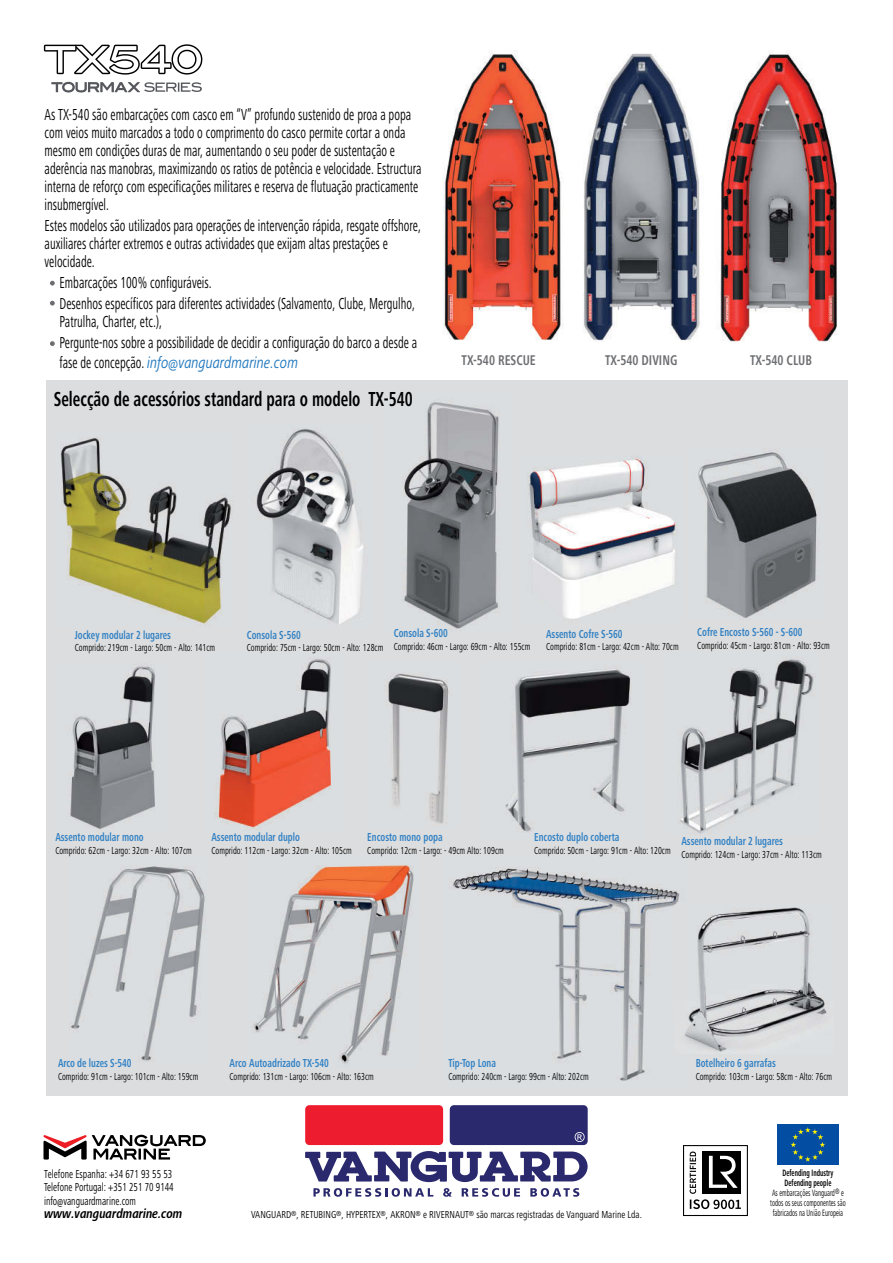
<style>
.page{position:relative;width:893px;height:1263px;background:#fff}
.page>*{position:absolute;margin:0;border:0;box-sizing:border-box;transform-origin:0 0}
.t1{font:700 condensed 21px "Frutiger Next LT";color:#000;scale:.78 1}
.t2{font:condensed 16.5px/18px "Frutiger Next LT";color:#000;scale:.75 1}
.t3{font:700 condensed 14.55px "Frutiger Next LT";color:#6d6e71;scale:.85 1}
.t4{font:italic 700 13.5px "Frutiger Next LT";color:#000;scale:.8 1}
.t5{font:700 condensed 12px "Frutiger Next LT";color:#3181c4;scale:.8 1}
.t6{font:condensed 12px/13.5px "Frutiger Next LT";color:#000;text-align:justify;scale:.8 1}
.t7{font:condensed 10.5px "Frutiger Next LT";color:#000;scale:.8 1}
.t8{font:condensed 10.5px "Frutiger Next LT";color:#000;scale:.9 1}
.t9{font:condensed 9.45px/10.1px "Frutiger Next LT";color:#000;text-align:center;scale:.7 1}
.s1{font-style:italic;font-stretch:normal;color:#1c75bc}
.s2{font-weight:700}
</style>
<div class="page">
<div style="left:46px;top:380px;width:801px;height:715px;background:#dcddde"></div>
<img style="left:443px;top:51px;width:119px;height:290px">
<img style="left:583px;top:53px;width:117px;height:289px">
<img style="left:720px;top:52px;width:117px;height:290px">
<svg style="left:51px;top:82px;width:151px;height:11px"></svg>
<svg style="left:44px;top:44px;width:158px;height:31px"></svg>
<svg style="left:305px;top:1151px;width:283px;height:31px"></svg>
<svg style="left:313px;top:1188px;width:120px;height:9px"></svg>
<svg style="left:443px;top:1188px;width:9px;height:9px"></svg>
<svg style="left:462px;top:1188px;width:58px;height:9px"></svg>
<svg style="left:530px;top:1188px;width:49px;height:9px"></svg>
<div style="left:305px;top:1105px;width:138px;height:40px;background:#ed1c2e;border-radius:4px"></div>
<div style="left:450px;top:1105px;width:138px;height:40px;background:#2b296d;border-radius:4px"></div>
<svg style="left:575px;top:1132px;width:10px;height:10px"></svg>
<svg style="left:683px;top:1145px;width:65px;height:71px"></svg>
<svg style="left:43px;top:1135px;width:163px;height:24px"></svg>
<div style="left:777px;top:1124px;width:61px;height:41px;background:#034ea2"></div>
<svg style="left:790px;top:1127px;width:35px;height:35px"></svg>
<img style="left:256px;top:429px;width:108px;height:195px">
<img style="left:404px;top:402px;width:95px;height:227px">
<img style="left:527px;top:456px;width:150px;height:163px">
<img style="left:698px;top:452px;width:119px;height:166px">
<img style="left:70px;top:666px;width:85px;height:163px">
<img style="left:215px;top:659px;width:116px;height:169px">
<img style="left:387px;top:674px;width:62px;height:150px">
<img style="left:253px;top:865px;width:161px;height:199px">
<img style="left:70px;top:866px;width:135px;height:195px">
<img style="left:686px;top:907px;width:141px;height:145px">
<img style="left:680px;top:659px;width:134px;height:175px">
<img style="left:451px;top:868px;width:235px;height:213px">
<img style="left:60px;top:438px;width:171px;height:186px">
<img style="left:505px;top:669px;width:125px;height:163px">
<svg style="left:50px;top:281px;width:5px;height:5px"></svg>
<svg style="left:50px;top:301px;width:5px;height:5px"></svg>
<svg style="left:50px;top:341px;width:5px;height:5px"></svg>
<p class="t2" style="left:45px;top:106px;width:504px">As TX-540 são embarcações com casco em “V” profundo sustenido de proa a popa com veios muito marcados a todo o comprimento do casco permite cortar a onda mesmo em condições duras de mar, aumentando o seu poder de sustentação e aderência nas manobras, maximizando os ratios de potência e velocidade. Estructura interna de reforço com especificações militares e reserva de flutuação practicamente insubmergível.</p>
<p class="t2" style="left:45px;top:217px;width:503px">Estes modelos são utilizados para operações de intervenção rápida, resgate offshore, auxiliares chárter extremos e outras actividades que exijam altas prestações e velocidade.</p>
<p class="t2" style="left:60px;top:272px;width:475px;line-height:21px">Embarcações 100% configuráveis.<br>Desenhos específicos para diferentes actividades (Salvamento, Clube, Mergulho,</p>
<p class="t2" style="left:60px;top:312px;width:478px;line-height:20.4px">Patrulha, Charter, etc.),<br>Pergunte-nos sobre a possibilidade de decidir a configuração do barco a desde a fase de concepção. <span class="s1">info@vanguardmarine.com</span></p>
<p class="t1" style="left:54px;top:387px;width:462px">Selecção de acessórios standard para o modelo TX-540</p>
<p class="t3" style="left:462px;top:352px;width:89px">TX-540 RESCUE</p>
<p class="t3" style="left:605px;top:352px;width:87px">TX-540 DIVING</p>
<p class="t3" style="left:750px;top:352px;width:74px">TX-540 CLUB</p>
<p class="t5" style="left:75px;top:628px;width:122px">Jockey modular 2 lugares</p>
<p class="t7" style="left:75px;top:642px;width:177px">Comprido: 219cm - Largo: 50cm - Alto: 141cm</p>
<p class="t5" style="left:247px;top:628px;width:69px">Consola S-560</p>
<p class="t7" style="left:247px;top:642px;width:172px">Comprido: 75cm - Largo: 50cm - Alto: 128cm</p>
<p class="t5" style="left:394px;top:626px;width:69px">Consola S-600</p>
<p class="t7" style="left:394px;top:640px;width:172px">Comprido: 46cm - Largo: 69cm - Alto: 155cm</p>
<p class="t5" style="left:546px;top:627px;width:97px">Assento Cofre S-560</p>
<p class="t7" style="left:546px;top:641px;width:167px">Comprido: 81cm - Largo: 42cm - Alto: 70cm</p>
<p class="t5" style="left:697px;top:625px;width:133px">Cofre Encosto S-560 - S-600</p>
<p class="t7" style="left:697px;top:639px;width:167px">Comprido: 45cm - Largo: 81cm - Alto: 93cm</p>
<p class="t5" style="left:55px;top:830px;width:112px">Assento modular mono</p>
<p class="t7" style="left:55px;top:844px;width:172px">Comprido: 62cm - Largo: 32cm - Alto: 107cm</p>
<p class="t5" style="left:211px;top:830px;width:112px">Assento modular duplo</p>
<p class="t7" style="left:211px;top:844px;width:177px">Comprido: 112cm - Largo: 32cm - Alto: 105cm</p>
<p class="t5" style="left:367px;top:830px;width:96px">Encosto mono popa</p>
<p class="t7" style="left:367px;top:844px;width:172px">Comprido: 12cm - Largo: - 49cm Alto: 109cm</p>
<p class="t5" style="left:534px;top:830px;width:108px">Encosto duplo coberta</p>
<p class="t7" style="left:534px;top:844px;width:172px">Comprido: 50cm - Largo: 91cm - Alto: 120cm</p>
<p class="t5" style="left:681px;top:835px;width:129px">Assento modular 2 lugares</p>
<p class="t7" style="left:681px;top:849px;width:177px">Comprido: 124cm - Largo: 37cm - Alto: 113cm</p>
<p class="t5" style="left:58px;top:1056px;width:94px">Arco de luzes S-540</p>
<p class="t7" style="left:58px;top:1070px;width:177px">Comprido: 91cm - Largo: 101cm - Alto: 159cm</p>
<p class="t5" style="left:230px;top:1056px;width:126px">Arco Autoadrizado TX-540</p>
<p class="t7" style="left:230px;top:1070px;width:182px">Comprido: 131cm - Largo: 106cm - Alto: 163cm</p>
<p class="t5" style="left:448px;top:1056px;width:61px">Tip-Top Lona</p>
<p class="t7" style="left:448px;top:1070px;width:177px">Comprido: 240cm - Largo: 99cm - Alto: 202cm</p>
<p class="t5" style="left:696px;top:1056px;width:102px">Botelheiro 6 garrafas</p>
<p class="t7" style="left:696px;top:1070px;width:172px">Comprido: 103cm - Largo: 58cm - Alto: 76cm</p>
<p class="t6" style="left:44px;top:1167px;width:164px">Telefone Espanha: +34 671 93 55 53<br>Telefone Portugal: +351 251 70 9144 info@vanguardmarine.com</p>
<p class="t4" style="left:44px;top:1206px;width:174px">www.vanguardmarine.com</p>
<p class="t8" style="left:251px;top:1209px;width:436px">VANGUARD<sup>®</sup>, RETUBING<sup>®</sup>, HYPERTEX<sup>®</sup>, AKRON<sup>®</sup> e RIVERNAUT<sup>®</sup> são marcas registradas de Vanguard Marine Lda.</p>
<p class="t9" style="left:770px;top:1167px;width:109px"><span class="s2">Defending Industry<br>Defending people<br></span>As embarcações Vanguard<sup>®</sup> e todos os seus componentes são fabricados na União Europeia</p>
</div>
